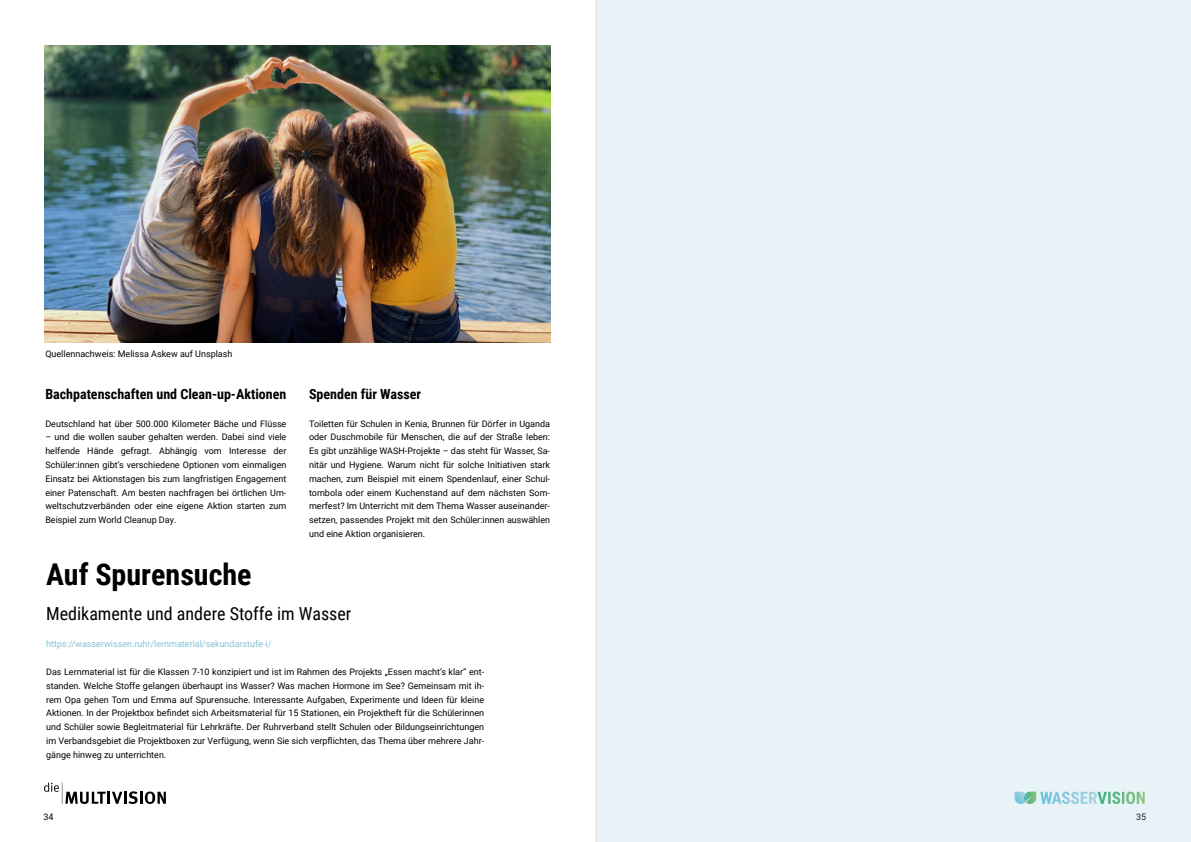
<style>
.page{position:relative;width:1191px;height:842px;background:#fff}
.page>*{position:absolute;margin:0;border:0;box-sizing:border-box;transform-origin:0 0}
.t1{font:700 30px "Roboto Condensed";color:#000}
.t2{font:18px "Roboto Condensed";color:#000}
.t3{font:700 14px "Roboto Condensed";color:#000}
.t4{font:9px/13.8px "Roboto";color:#000;text-align:justify}
.t5{font:9px "Roboto";color:#85c2d4}
</style>
<div class="page">
<svg style="left:44px;top:782px;width:122px;height:22px"></svg>
<img style="left:45px;top:45px;width:505px;height:297px">
<div style="left:595px;top:0;width:596px;height:842px;background:#e7f3f6"></div>
<p class="t4" style="left:45px;top:347px;width:188px">Quellennachweis: Melissa Askew auf Unsplash</p>
<h3 class="t3" style="left:45px;top:384px;width:242px">Bachpatenschaften und Clean-up-Aktionen</h3>
<p class="t4" style="left:45px;top:416px;width:242px">Deutschland hat über 500.000 Kilometer Bäche und Flüsse</p>
<p class="t4" style="left:45px;top:430px;width:242px">– und die wollen sauber gehalten werden. Dabei sind viele helfende Hände gefragt. Abhängig vom Interesse der Schüler:innen gibt’s verschiedene Optionen vom einmaligen Einsatz bei Aktionstagen bis zum langfristigen Engagement einer Patenschaft. Am besten nachfragen bei örtlichen Um&shy;weltschutzverbänden oder eine eigene Aktion starten zum Beispiel zum World Cleanup Day.</p>
<h3 class="t3" style="left:309px;top:384px;width:114px">Spenden für Wasser</h3>
<p class="t4" style="left:309px;top:416px;width:242px">Toiletten für Schulen in Kenia, Brunnen für Dörfer in Uganda oder Duschmobile für Menschen, die auf der Straße leben:<br>Es gibt unzählige WASH-Projekte – das steht für Wasser, Sa&shy;nitär und Hygiene. Warum nicht für solche Initiativen stark machen, zum Beispiel mit einem Spendenlauf, einer Schul&shy;tombola oder einem Kuchenstand auf dem nächsten Som&shy;merfest? Im Unterricht mit dem Thema Wasser auseinander&shy;setzen, passendes Projekt mit den Schüler:innen auswählen und eine Aktion organisieren.</p>
<h1 class="t1" style="left:46px;top:553px;width:207px">Auf Spurensuche</h1>
<h2 class="t2" style="left:46px;top:601px;width:307px">Medikamente und andere Stoffe im Wasser</h2>
<p class="t5" style="left:46px;top:638px;width:227px">https://wasserwissen.ruhr/lernmaterial/sekundarstufe-i/</p>
<p class="t4" style="left:46px;top:664px;width:439px">Das Lernmaterial ist für die Klassen 7-10 konzipiert und ist im Rahmen des Projekts „Essen macht’s klar“ ent&shy;standen. Welche Stoffe gelangen überhaupt ins Wasser? Was machen Hormone im See? Gemeinsam mit ih&shy;rem Opa gehen Tom und Emma auf Spurensuche. Interessante Aufgaben, Experimente und Ideen für kleine Aktionen. In der Projektbox befindet sich Arbeitsmaterial für 15 Stationen, ein Projektheft für die Schülerinnen und Schüler sowie Begleitmaterial für Lehrkräfte. Der Ruhrverband stellt Schulen oder Bildungseinrichtungen im Verbandsgebiet die Projektboxen zur Verfügung, wenn Sie sich verpflichten, das Thema über mehrere Jahr&shy;gänge hinweg zu unterrichten.</p>
<p class="t4" style="left:43px;top:809px;width:12px">34</p>
<p class="t4" style="left:1136px;top:809px;width:12px">35</p>
</div>
